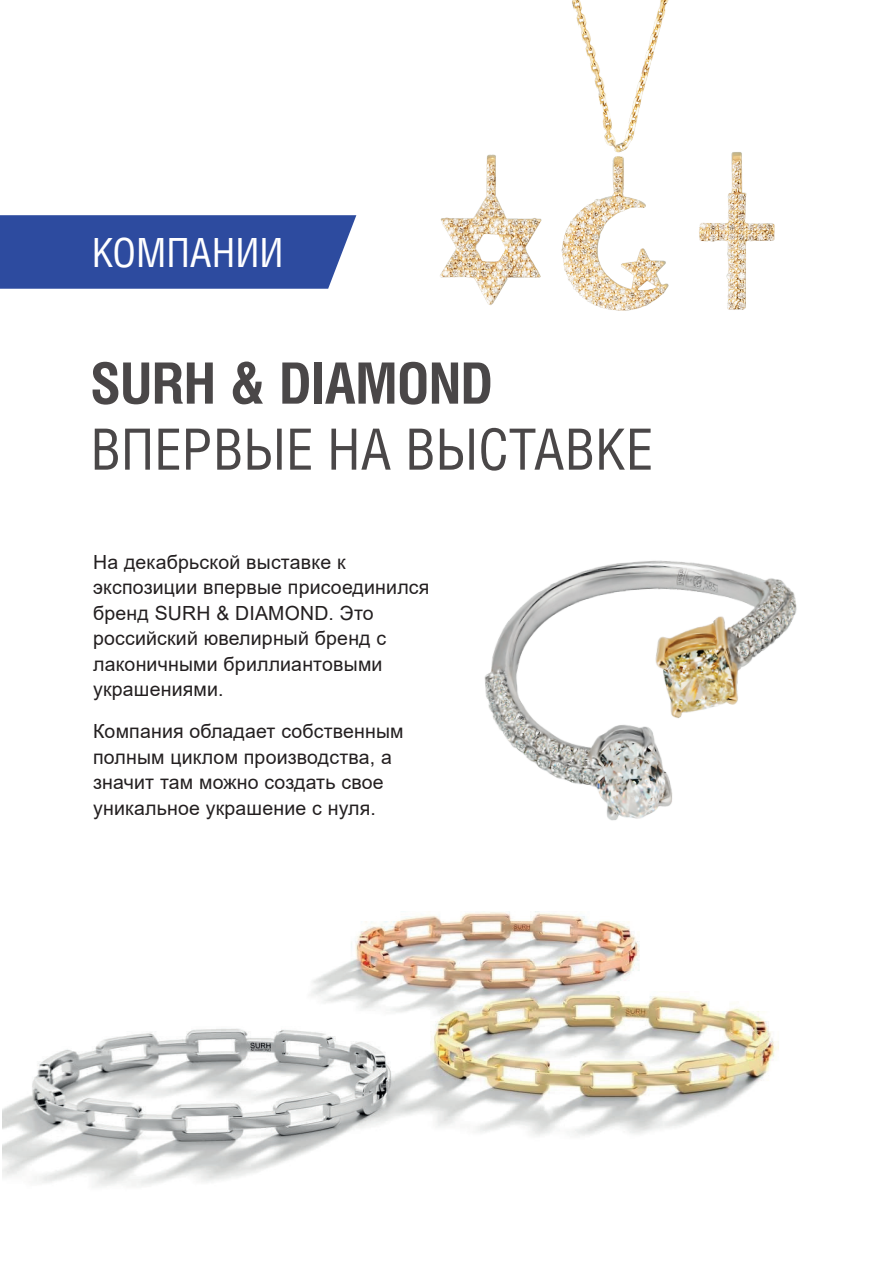
<style>
.page{position:relative;width:893px;height:1263px;background:#fff}
.page>*{position:absolute;margin:0;border:0;box-sizing:border-box;transform-origin:0 0}
.t1{font:57px "Helios Cond C";color:#231f20}
.t2{font:700 57px "Helios Cond C";color:#231f20}
.t3{font:40.35px "Helios Cond C";color:#fff}
.t4{font:19.5px/25.5px "Arial";letter-spacing:.01em;color:#231f20}
</style>
<div class="page">
<img style="left:484px;top:560px;width:313px;height:261px">
<img style="left:440px;top:0;width:335px;height:311px">
<img style="left:3px;top:911px;width:776px;height:276px">
<div style="left:0;top:215px;width:356px;height:74px;background:#2d4b9f"></div>
<h2 class="t3" style="left:92px;top:228px;width:193px">КОМПАНИИ</h2>
<h1 class="t2" style="left:90px;top:349px;width:404px">SURH &amp; DIAMOND</h1>
<h1 class="t1" style="left:90px;top:415px;width:564px">ВПЕРВЫЕ НА ВЫСТАВКЕ</h1>
<p class="t4" style="left:93px;top:549px;width:338px">На декабрьской выставке к экспозиции впервые присоединился бренд SURH &amp; DIAMOND. Это российский ювелирный бренд с лаконичными бриллиантовыми украшениями.</p>
<p class="t4" style="left:93px;top:719px;width:312px">Компания обладает собственным полным циклом производства, а значит там можно создать свое уникальное украшение с нуля.</p>
</div>
